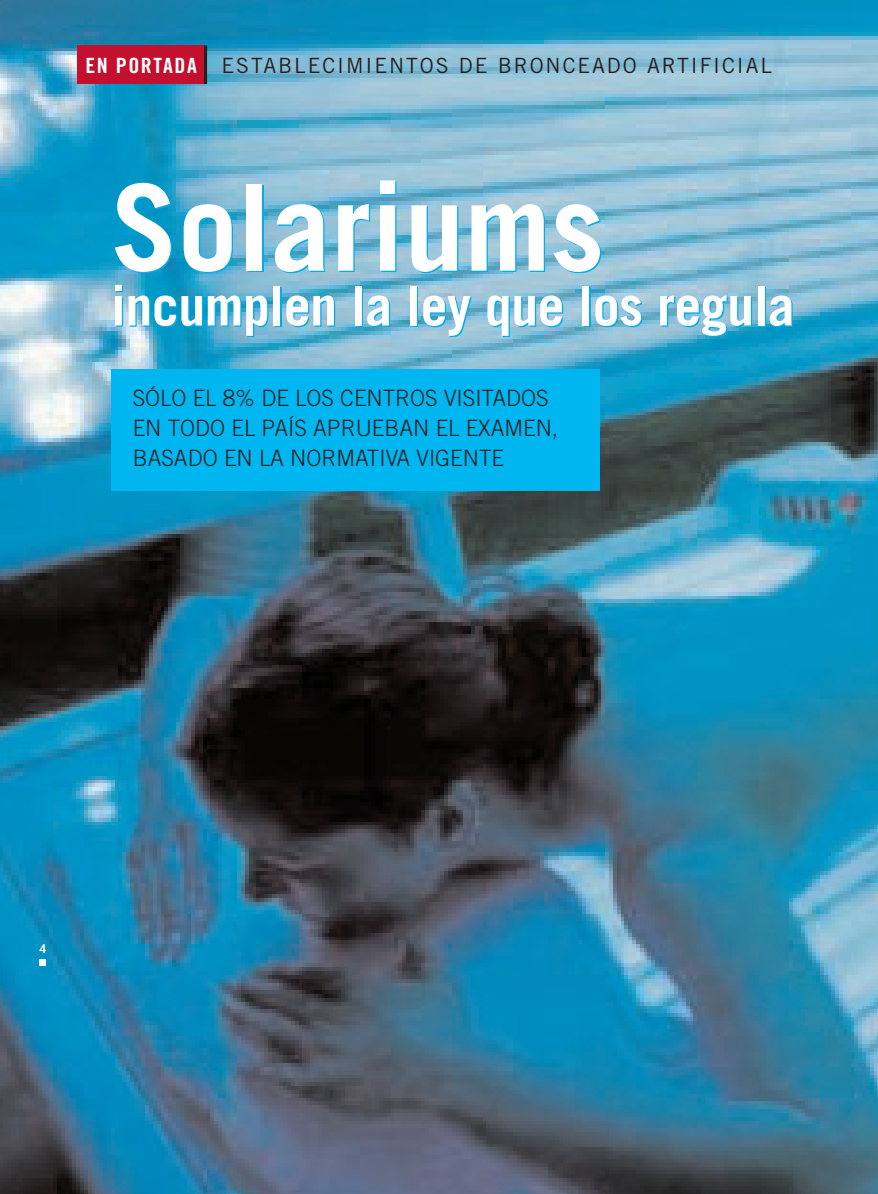
<style>
.page{position:relative;width:878px;height:1194px;background:#fff}
.page>*{position:absolute;margin:0;border:0;box-sizing:border-box;transform-origin:0 0}
.t1{font:700 120px "Trade Gothic";color:#fff}
.t2{font:700 54px "Trade Gothic";letter-spacing:-.01em;color:#fff}
.t3{font:300 22.5px/30px "Trade Gothic";color:#231f20}
.t4{font:21px "Trade Gothic";letter-spacing:.09em;color:#231f20}
.t5{font:700 14.25px "Hydrous";color:#fff}
.s1{font-family:"Trade Gothic Bold Cond Twenty";color:#fff}
</style>
<div class="page">
<img style="left:0;top:1px;width:878px;height:1192px">
<svg style="left:40px;top:959px;width:6px;height:6px"></svg>
<div style="left:77px;top:46px;width:128px;height:38px;background:#c3102e"></div>
<hr style="left:204px;top:45px;width:3px;height:39px;background:#231f20">
<div style="left:111px;top:369px;width:489px;height:121px;background:#00b6f0"></div>
<p class="t4" style="left:85px;top:58px;width:688px"><span class="s1">EN PORTADA</span> ESTABLECIMIENTOS DE BRONCEADO ARTIFICIAL</p>
<h1 class="t1" style="left:111px;top:184px;width:495px">Solariums</h1>
<h2 class="t2" style="left:111px;top:286px;width:685px">incumplen la ley que los regula</h2>
<p class="t3" style="left:133px;top:384px;width:427px">SÓLO EL 8% DE LOS CENTROS VISITADOS<br>EN TODO EL PAÍS APRUEBAN EL EXAMEN,<br>BASADO EN LA NORMATIVA VIGENTE</p>
<p class="t5" style="left:39px;top:939px;width:9px">4</p>
</div>
